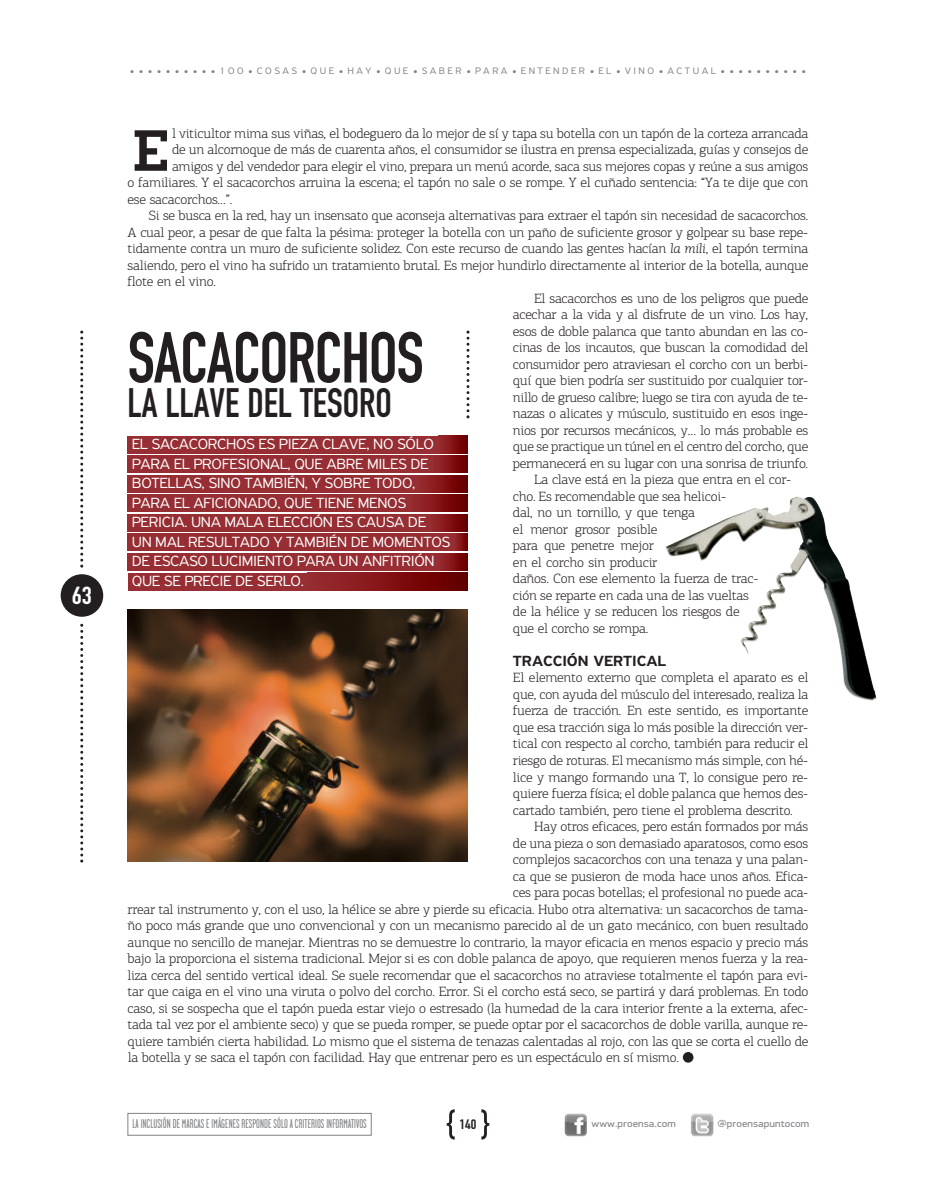
<style>
.page{position:relative;width:936px;height:1191px;background:#fff}
.page>*{position:absolute;margin:0;border:0;box-sizing:border-box;transform-origin:0 0}
.t1{font:700 70.8px "DIN Condensed";letter-spacing:-.015em;color:#231f20;scale:.95 1}
.t2{font:57.6px "Trend Slab One";color:#231f20;scale:1.05 1}
.t3{font:700 40.5px "DIN Condensed";color:#231f20;scale:.95 1}
.t4{font:700 24.3px "DIN Condensed";color:#fff;scale:1.11 1}
.t5{font:300 15.6px/19.5px "PF Highway Sans Pro";letter-spacing:-.02em;color:#fff;scale:1.05 1}
.t6{font:500 15.6px "PF Highway Sans Pro";color:#231f20;scale:1.05 1}
.t7{font:300 13.5px/16.5px "PF Agora Slab Pro";letter-spacing:-.015em;color:#231f20;text-align:justify;scale:1.05 1}
.t8{font:700 13.5px "DIN Condensed";color:#231f20;scale:1.11 1}
.t9{font:12.75px "Garage Gothic";letter-spacing:.005em;color:#808285}
.t10{font:300 10.05px "PF Highway Sans Pro";letter-spacing:.235em;color:#808285;scale:1.05 1}
.t11{font:9.9px "PF Din Display Pro";letter-spacing:.01em;color:#808285;scale:1.11 1}
.s1{font-size:14.25px}
.s2{font-style:italic}
</style>
<div class="page">
<div style="left:438px;top:436px;width:30px;height:17px;background:linear-gradient(to right,#9a2c30,#6b0000)"></div>
<div style="left:432px;top:455px;width:36px;height:17px;background:linear-gradient(to right,#9b2d31,#6a0000)"></div>
<div style="left:418px;top:475px;width:50px;height:17px;background:linear-gradient(to right,#9b2d31,#680000)"></div>
<div style="left:410px;top:495px;width:58px;height:17px;background:linear-gradient(to right,#9b2c30,#670000)"></div>
<div style="left:429px;top:514px;width:39px;height:17px;background:linear-gradient(to right,#9b2d31,#690000)"></div>
<svg style="left:455px;top:534px;width:13px;height:17px"></svg>
<div style="left:438px;top:553px;width:30px;height:17px;background:linear-gradient(to right,#9b2c30,#6b0000)"></div>
<div style="left:307px;top:573px;width:161px;height:17px;background:linear-gradient(to right,#9c2d31,#650000)"></div>
<div style="left:128px;top:436px;width:311px;height:17px;background:#962e33"></div>
<div style="left:128px;top:455px;width:305px;height:17px;background:#962e33"></div>
<div style="left:128px;top:475px;width:291px;height:17px;background:#962e33"></div>
<div style="left:128px;top:495px;width:283px;height:17px;background:#962e33"></div>
<div style="left:128px;top:514px;width:303px;height:17px;background:#962e33"></div>
<div style="left:128px;top:534px;width:327px;height:17px;background:#962e33"></div>
<div style="left:128px;top:553px;width:311px;height:17px;background:#962e33"></div>
<div style="left:128px;top:573px;width:180px;height:17px;background:#962e33"></div>
<div style="left:128px;top:1113px;width:243px;height:22px;border:1px solid #808285"></div>
<img style="left:564px;top:1113px;width:23px;height:24px">
<img style="left:690px;top:1113px;width:24px;height:24px">
<svg style="left:446px;top:1109px;width:8px;height:30px"></svg>
<svg style="left:481px;top:1109px;width:8px;height:30px"></svg>
<img style="left:128px;top:609px;width:340px;height:252px">
<svg style="left:80px;top:330px;width:3px;height:237px"></svg>
<svg style="left:466px;top:330px;width:3px;height:88px"></svg>
<svg style="left:80px;top:624px;width:3px;height:238px"></svg>
<div style="left:682px;top:1052px;width:11px;height:10px;background:#231f20;border-radius:50%"></div>
<img style="left:665px;top:496px;width:198px;height:151px">
<div style="left:61px;top:574px;width:42px;height:43px;background:#231f20;border-radius:21px"></div>
<h3 class="t4" style="left:72px;top:579px;width:20px">63</h3>
<p class="t10" style="left:129px;top:65px;width:646px"><span class="s1">••••••••••</span>100 <span class="s1">•</span>COSAS <span class="s1">•</span>QUE <span class="s1">•</span>HAY <span class="s1">•</span>QUE <span class="s1">•</span>SABER <span class="s1">•</span>PARA <span class="s1">•</span>ENTENDER <span class="s1">•</span>EL <span class="s1">•</span>VINO <span class="s1">•</span>ACTUAL <span class="s1">••••••••••</span></p>
<h2 class="t2" style="left:128px;top:114px;width:46px">E</h2>
<p class="t7" style="left:172px;top:125px;width:607px">l viticultor mima sus viñas, el bodeguero da lo mejor de sí y tapa su botella con un tapón de la corteza arrancada</p>
<p class="t7" style="left:172px;top:141px;width:607px">de un alcornoque de más de cuarenta años, el consumidor se ilustra en prensa especializada, guías y consejos de</p>
<p class="t7" style="left:172px;top:158px;width:607px">amigos y del vendedor para elegir el vino, prepara un menú acorde, saca sus mejores copas y reúne a sus amigos</p>
<p class="t7" style="left:128px;top:174px;width:649px">o familiares. Y el sacacorchos arruina la escena; el tapón no sale o se rompe. Y el cuñado sentencia: “Ya te dije que con</p>
<p class="t7" style="left:128px;top:191px;width:101px">ese sacacorchos…”.</p>
<p class="t7" style="left:149px;top:207px;width:629px">Si se busca en la red, hay un insensato que aconseja alternativas para extraer el tapón sin necesidad de sacacorchos.</p>
<p class="t7" style="left:128px;top:224px;width:649px">A cual peor, a pesar de que falta la pésima: proteger la botella con un paño de suficiente grosor y golpear su base repe-</p>
<p class="t7" style="left:128px;top:240px;width:649px">tidamente contra un muro de suficiente solidez. Con este recurso de cuando las gentes hacían <span class="s2">la mili</span>, el tapón termina</p>
<p class="t7" style="left:128px;top:257px;width:649px">saliendo, pero el vino ha sufrido un tratamiento brutal. Es mejor hundirlo directamente al interior de la botella, aunque</p>
<p class="t7" style="left:128px;top:273px;width:86px">flote en el vino.</p>
<p class="t7" style="left:534px;top:290px;width:262px">El sacacorchos es uno de los peligros que puede</p>
<p class="t7" style="left:513px;top:306px;width:283px">acechar a la vida y al disfrute de un vino. Los hay,</p>
<p class="t7" style="left:513px;top:323px;width:283px">esos de doble palanca que tanto abundan en las co-</p>
<p class="t7" style="left:513px;top:339px;width:283px">cinas de los incautos, que buscan la comodidad del</p>
<p class="t7" style="left:513px;top:356px;width:283px">consumidor pero atraviesan el corcho con un berbi-</p>
<p class="t7" style="left:513px;top:372px;width:283px">quí que bien podría ser sustituido por cualquier tor-</p>
<p class="t7" style="left:513px;top:389px;width:283px">nillo de grueso calibre; luego se tira con ayuda de te-</p>
<p class="t7" style="left:513px;top:405px;width:283px">nazas o alicates y músculo, sustituido en esos inge-</p>
<p class="t7" style="left:513px;top:422px;width:283px">nios por recursos mecánicos, y… lo más probable es</p>
<p class="t7" style="left:513px;top:438px;width:283px">que se practique un túnel en el centro del corcho, que</p>
<p class="t7" style="left:513px;top:455px;width:283px">permanecerá en su lugar con una sonrisa de triunfo.</p>
<p class="t7" style="left:534px;top:471px;width:246px">La clave está en la pieza que entra en el cor-</p>
<p class="t7" style="left:513px;top:488px;width:204px">cho. Es recomendable que sea helicoi-</p>
<p class="t7" style="left:513px;top:504px;width:175px">dal, no un tornillo, y que tenga</p>
<p class="t7" style="left:513px;top:521px;width:139px">el menor grosor posible</p>
<p class="t7" style="left:513px;top:537px;width:135px">para que penetre mejor</p>
<p class="t7" style="left:513px;top:554px;width:139px">en el corcho sin producir</p>
<p class="t7" style="left:513px;top:570px;width:235px">daños. Con ese elemento la fuerza de trac-</p>
<p class="t7" style="left:513px;top:587px;width:226px">ción se reparte en cada una de las vueltas</p>
<p class="t7" style="left:513px;top:603px;width:217px">de la hélice y se reducen los riesgos de</p>
<p class="t7" style="left:513px;top:620px;width:130px">que el corcho se rompa.</p>
<p class="t6" style="left:513px;top:651px;width:147px">TRACCIÓN VERTICAL</p>
<p class="t7" style="left:513px;top:669px;width:283px">El elemento externo que completa el aparato es el que, con ayuda del músculo del interesado, realiza la fuerza de tracción. En este sentido, es importante que esa tracción siga lo más posible la dirección ver&shy;tical con respecto al corcho, también para reducir el riesgo de roturas. El mecanismo más simple, con hé&shy;lice y mango formando una T, lo consigue pero re&shy;quiere fuerza física; el doble palanca que hemos des&shy;cartado también, pero tiene el problema descrito.</p>
<p class="t7" style="left:534px;top:818px;width:262px">Hay otros eficaces, pero están formados por más</p>
<p class="t7" style="left:513px;top:834px;width:283px">de una pieza o son demasiado aparatosos, como esos</p>
<p class="t7" style="left:513px;top:851px;width:283px">complejos sacacorchos con una tenaza y una palan-</p>
<p class="t7" style="left:513px;top:867px;width:283px">ca que se pusieron de moda hace unos años. Efica-</p>
<p class="t7" style="left:513px;top:884px;width:283px">ces para pocas botellas; el profesional no puede aca-</p>
<p class="t7" style="left:128px;top:900px;width:649px">rrear tal instrumento y, con el uso, la hélice se abre y pierde su eficacia. Hubo otra alternativa: un sacacorchos de tama-</p>
<p class="t7" style="left:128px;top:917px;width:649px">ño poco más grande que uno convencional y con un mecanismo parecido al de un gato mecánico, con buen resultado</p>
<p class="t7" style="left:128px;top:933px;width:649px">aunque no sencillo de manejar. Mientras no se demuestre lo contrario, la mayor eficacia en menos espacio y precio más</p>
<p class="t7" style="left:128px;top:950px;width:649px">bajo la proporciona el sistema tradicional. Mejor si es con doble palanca de apoyo, que requieren menos fuerza y la rea-</p>
<p class="t7" style="left:128px;top:966px;width:649px">liza cerca del sentido vertical ideal. Se suele recomendar que el sacacorchos no atraviese totalmente el tapón para evi-</p>
<p class="t7" style="left:128px;top:983px;width:649px">tar que caiga en el vino una viruta o polvo del corcho. Error. Si el corcho está seco, se partirá y dará problemas. En todo</p>
<p class="t7" style="left:128px;top:999px;width:649px">caso, si se sospecha que el tapón pueda estar viejo o estresado (la humedad de la cara interior frente a la externa, afec-</p>
<p class="t7" style="left:128px;top:1016px;width:649px">tada tal vez por el ambiente seco) y que se pueda romper, se puede optar por el sacacorchos de doble varilla, aunque re-</p>
<p class="t7" style="left:128px;top:1032px;width:649px">quiere también cierta habilidad. Lo mismo que el sistema de tenazas calentadas al rojo, con las que se corta el cuello de</p>
<p class="t7" style="left:128px;top:1049px;width:526px">la botella y se saca el tapón con facilidad. Hay que entrenar pero es un espectáculo en sí mismo.</p>
<h1 class="t1" style="left:128px;top:310px;width:313px">SACACORCHOS</h1>
<h3 class="t3" style="left:128px;top:375px;width:280px">LA LLAVE DEL TESORO</h3>
<p class="t5" style="left:132px;top:434px;width:305px">EL SACACORCHOS ES PIEZA CLAVE, NO SÓLO PARA EL PROFESIONAL, QUE ABRE MILES DE BOTELLAS, SINO TAMBIÉN, Y SOBRE TODO, PARA EL AFICIONADO, QUE TIENE MENOS PERICIA. UNA MALA ELECCIÓN ES CAUSA DE<br>UN MAL RESULTADO Y TAMBIÉN DE MOMENTOS DE ESCASO LUCIMIENTO PARA UN ANFITRIÓN QUE SE PRECIE DE SERLO.</p>
<p class="t9" style="left:132px;top:1117px;width:236px">LA INCLUSIÓNDEMARCAS E IMÁGENESRESPONDE SÓLOA CRITERIOS INFORMATIVOS</p>
<p class="t8" style="left:459px;top:1115px;width:17px">140</p>
<p class="t11" style="left:591px;top:1117px;width:77px">www.proensa.com</p>
<p class="t11" style="left:717px;top:1117px;width:84px">@proensapuntocom</p>
</div>
